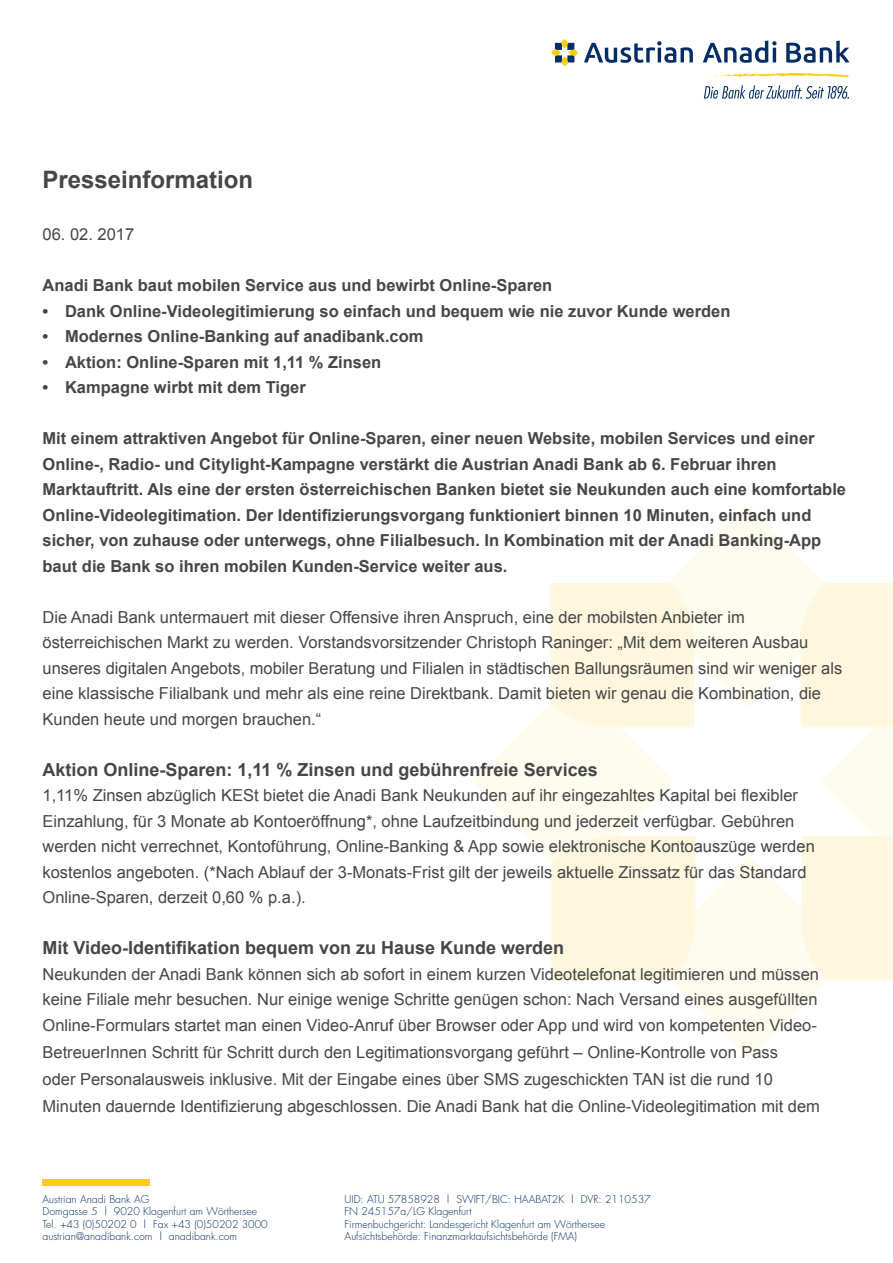
<style>
.page{position:relative;width:893px;height:1263px;background:#fff}
.page>*{position:absolute;margin:0;border:0;box-sizing:border-box;transform-origin:0 0}
.t1{font:700 24px "Arial";color:#454647}
.t2{font:700 18px "Arial";color:#454647}
.t3{font:16.5px/25.5px "Arial";color:#454647}
.t4{font:700 16.5px/25.5px "Arial";color:#454647}
.t5{font:300 10.5px/12.6px "Futura";color:#002d66}
</style>
<div class="page">
<svg style="left:472px;top:504px;width:421px;height:555px"></svg>
<svg style="left:703px;top:40px;width:73px;height:23px"></svg>
<svg style="left:786px;top:40px;width:63px;height:23px"></svg>
<svg style="left:584px;top:41px;width:109px;height:22px"></svg>
<svg style="left:704px;top:85px;width:145px;height:14px"></svg>
<svg style="left:703px;top:72px;width:146px;height:6px"></svg>
<svg style="left:551px;top:39px;width:27px;height:27px"></svg>
<div style="left:43px;top:1179px;width:107px;height:6px;background:#fccf0e"></div>
<h1 class="t1" style="left:43px;top:163px;width:212px">Presseinformation</h1>
<p class="t3" style="left:43px;top:222px;width:93px">06. 02. 2017</p>
<p class="t4" style="left:43px;top:273px;width:511px">Anadi Bank baut mobilen Service aus und bewirbt Online-Sparen</p>
<p class="t4" style="left:43px;top:298px;width:689px">• Dank Online-Videolegitimierung so einfach und bequem wie nie zuvor Kunde werden</p>
<p class="t4" style="left:43px;top:324px;width:382px">• Modernes Online-Banking auf anadibank.com</p>
<p class="t4" style="left:43px;top:349px;width:340px">• Aktion: Online-Sparen mit 1,11 % Zinsen</p>
<p class="t4" style="left:43px;top:375px;width:265px">• Kampagne wirbt mit dem Tiger</p>
<p class="t4" style="left:43px;top:426px;width:805px">Mit einem attraktiven Angebot für Online-Sparen, einer neuen Website, mobilen Services und einer Online-, Radio- und Citylight-Kampagne verstärkt die Austrian Anadi Bank ab 6. Februar ihren Marktauftritt. Als eine der ersten österreichischen Banken bietet sie Neukunden auch eine komfortable Online-Videolegitimation. Der Identifizierungsvorgang funktioniert binnen 10 Minuten, einfach und sicher, von zuhause oder unterwegs, ohne Filialbesuch. In Kombination mit der Anadi Banking-App baut die Bank so ihren mobilen Kunden-Service weiter aus.</p>
<p class="t3" style="left:43px;top:604px;width:801px">Die Anadi Bank untermauert mit dieser Offensive ihren Anspruch, eine der mobilsten Anbieter im österreichischen Markt zu werden. Vorstandsvorsitzender Christoph Raninger: „Mit dem weiteren Ausbau unseres digitalen Angebots, mobiler Beratung und Filialen in städtischen Ballungsräumen sind wir weniger als eine klassische Filialbank und mehr als eine reine Direktbank. Damit bieten wir genau die Kombination, die Kunden heute und morgen brauchen.“</p>
<p class="t2" style="left:43px;top:757px;width:557px">Aktion Online-Sparen: 1,11 % Zinsen und gebührenfreie Services</p>
<p class="t3" style="left:43px;top:783px;width:774px">1,11% Zinsen abzüglich KESt bietet die Anadi Bank Neukunden auf ihr eingezahltes Kapital bei flexibler Einzahlung, für 3 Monate ab Kontoeröffnung*, ohne Laufzeitbindung und jederzeit verfügbar. Gebühren werden nicht verrechnet, Kontoführung, Online-Banking &amp; App sowie elektronische Kontoauszüge werden kostenlos angeboten. (*Nach Ablauf der 3-Monats-Frist gilt der jeweils aktuelle Zinssatz für das Standard Online-Sparen, derzeit 0,60 % p.a.).</p>
<p class="t2" style="left:43px;top:936px;width:523px">Mit Video-Identifikation bequem von zu Hause Kunde werden</p>
<p class="t3" style="left:43px;top:961px;width:778px;text-align:justify">Neukunden der Anadi Bank können sich ab sofort in einem kurzen Videotelefonat legitimieren und müssen keine Filiale mehr besuchen. Nur einige wenige Schritte genügen schon: Nach Versand eines ausgefüllten Online-Formulars startet man einen Video-Anruf über Browser oder App und wird von kompetenten Video-</p>
<p class="t3" style="left:43px;top:1038px;width:779px;line-height:27px">BetreuerInnen Schritt für Schritt durch den Legitimationsvorgang geführt – Online-Kontrolle von Pass<br>oder Personalausweis inklusive. Mit der Eingabe eines über SMS zugeschickten TAN ist die rund 10<br>Minuten dauernde Identifizierung abgeschlossen. Die Anadi Bank hat die Online-Videolegitimation mit dem</p>
<p class="t5" style="left:43px;top:1193px;width:227px">Austrian Anadi Bank AG<br>Domgasse 5 | 9020 Klagenfurt am Wörthersee Tel. +43 (0)50202 0 | Fax +43 (0)50202 3000 austrian@anadibank.com | anadibank.com</p>
<p class="t5" style="left:345px;top:1193px;width:308px">UID: ATU 57858928 | SWIFT/BIC: HAABAT2K | DVR: 2110537<br>FN 245157a/LG Klagenfurt<br>Firmenbuchgericht: Landesgericht Klagenfurt am Wörthersee Aufsichtsbehörde: Finanzmarktaufsichtsbehörde (FMA)</p>
</div>
